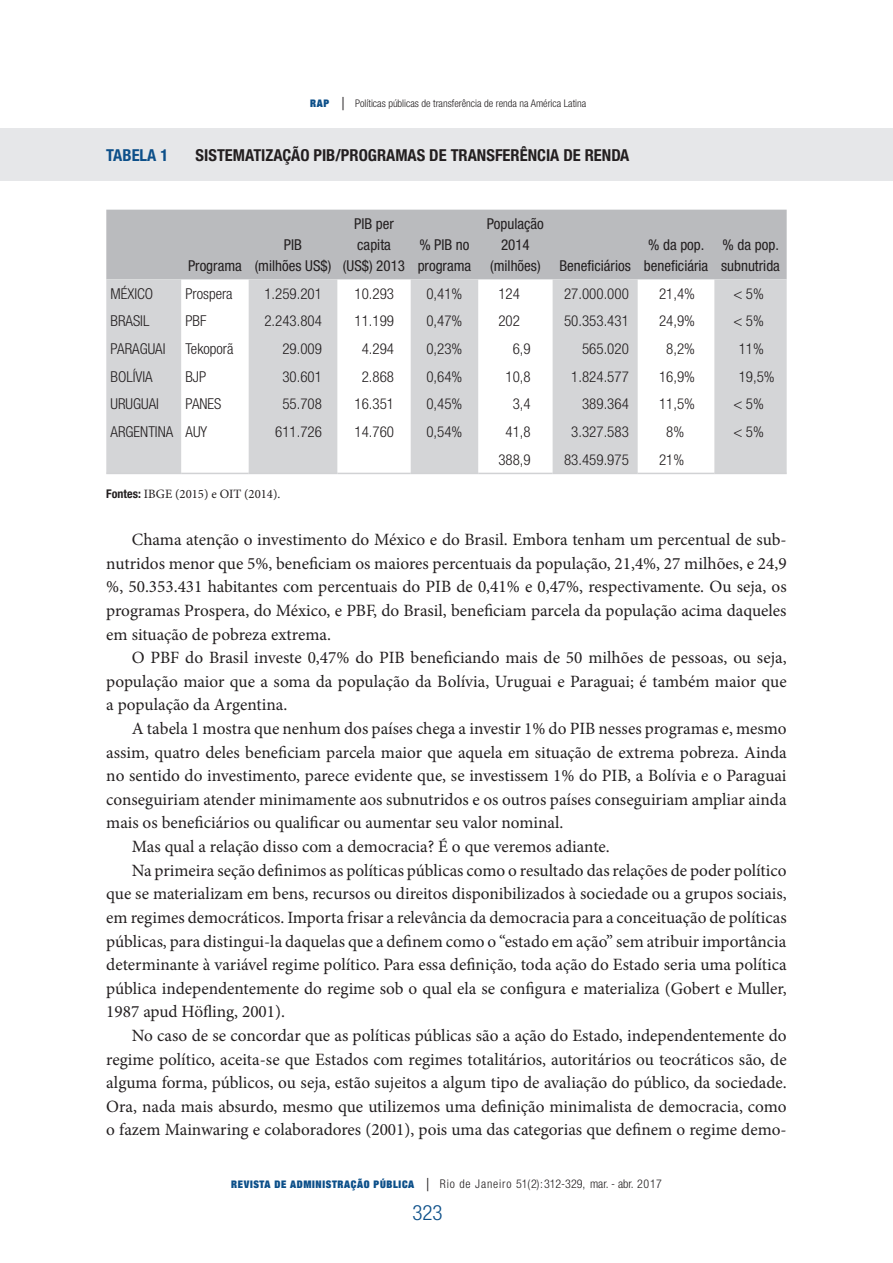
<style>
.page{position:relative;width:893px;height:1263px;background:#fff}
.page>*{position:absolute;margin:0;border:0;box-sizing:border-box;transform-origin:0 0}
.t1{font:300 condensed 21px "Helvetica Neue LT Std";color:#0c4f89}
.t2{font:17.25px/23.5px "Minion Pro";color:#231f20;text-align:justify}
.t3{font:700 condensed 16.5px "Helvetica Neue LT Std";color:#231f20}
.t4{font:700 condensed 16.5px "Helvetica Neue LT Std";color:#0c4f89}
.t5{font:300 condensed 15px "Helvetica Neue LT Std";color:#231f20}
.t6{font:condensed 15px/21px "Helvetica Neue LT Std";color:#231f20;text-align:center}
.t7{font:12.75px "Minion Pro";color:#231f20}
.t8{font:300 condensed 12px "Helvetica Neue LT Std";letter-spacing:.07em;color:#231f20}
.t9{font:300 condensed 10.5px "Helvetica Neue LT Std";color:#231f20}
.s1{font-family:"Helvetica Neue";font-weight:900;font-stretch:expanded;color:#0c4f89}
.s2{font-size:18px}
.s3{font-family:"Helvetica Neue LT Std";font-weight:700;font-stretch:condensed;font-size:12px}
.s4{font-family:"Helvetica Neue";font-weight:900;font-stretch:expanded;font-size:10.5px;color:#0c4f89}
</style>
<div class="page">
<div style="left:0;top:128px;width:893px;height:53px;background:#e6e7e9"></div>
<div style="left:106px;top:210px;width:681px;height:69px;background:#babbbe"></div>
<svg style="left:106px;top:279px;width:681px;height:194px;fill:#d4d5d7"></svg>
<hr style="left:106px;top:473px;width:75px;height:1px;background:#d1d2d4">
<hr style="left:181px;top:473px;width:68px;height:1px;background:#d1d2d4">
<hr style="left:249px;top:473px;width:88px;height:1px;background:#d1d2d4">
<hr style="left:337px;top:473px;width:74px;height:1px;background:#d1d2d4">
<hr style="left:411px;top:473px;width:67px;height:1px;background:#d1d2d4">
<hr style="left:478px;top:473px;width:75px;height:1px;background:#d1d2d4">
<hr style="left:553px;top:473px;width:85px;height:1px;background:#d1d2d4">
<hr style="left:638px;top:473px;width:76px;height:1px;background:#d1d2d4">
<hr style="left:714px;top:473px;width:73px;height:1px;background:#d1d2d4">
<p class="t9" style="left:310px;top:98px;width:278px"><span class="s1">RAP</span> <span class="s2">|</span> Políticas públicas de transferência de renda na América Latina</p>
<p class="t4" style="left:106px;top:145px;width:63px">TABELA 1</p>
<p class="t3" style="left:196px;top:145px;width:435px">SISTEMATIZAÇÃO PIB/PROGRAMAS DE TRANSFERÊNCIA DE RENDA</p>
<p class="t6" style="left:188px;top:255px;width:55px">Programa</p>
<p class="t6" style="left:255px;top:234px;width:78px">PIB<br>(milhões US$)</p>
<p class="t6" style="left:343px;top:213px;width:64px">PIB per capita (US$) 2013</p>
<p class="t6" style="left:418px;top:234px;width:55px;text-align:left">% PIB no programa</p>
<p class="t6" style="left:487px;top:213px;width:58px">População<br>2014 (milhões)</p>
<p class="t6" style="left:559px;top:255px;width:73px">Beneficiários</p>
<p class="t6" style="left:644px;top:234px;width:66px;text-align:left">% da pop. beneficiária</p>
<p class="t6" style="left:721px;top:234px;width:60px;text-align:left">% da pop. subnutrida</p>
<p class="t5" style="left:111px;top:285px;width:44px">MÉXICO</p>
<p class="t5" style="left:185px;top:285px;width:49px">Prospera</p>
<p class="t5" style="left:264px;top:285px;width:59px">1.259.201</p>
<p class="t5" style="left:354px;top:285px;width:41px">10.293</p>
<p class="t5" style="left:426px;top:285px;width:38px">0,41%</p>
<p class="t5" style="left:498px;top:285px;width:23px">124</p>
<p class="t5" style="left:564px;top:285px;width:66px">27.000.000</p>
<p class="t5" style="left:659px;top:285px;width:38px">21,4%</p>
<p class="t5" style="left:733px;top:285px;width:32px">&lt; 5%</p>
<p class="t5" style="left:111px;top:312px;width:40px">BRASIL</p>
<p class="t5" style="left:185px;top:312px;width:23px">PBF</p>
<p class="t5" style="left:264px;top:312px;width:59px">2.243.804</p>
<p class="t5" style="left:354px;top:312px;width:41px">11.199</p>
<p class="t5" style="left:426px;top:312px;width:38px">0,47%</p>
<p class="t5" style="left:498px;top:312px;width:23px">202</p>
<p class="t5" style="left:564px;top:312px;width:66px">50.353.431</p>
<p class="t5" style="left:659px;top:312px;width:38px">24,9%</p>
<p class="t5" style="left:733px;top:312px;width:32px">&lt; 5%</p>
<p class="t5" style="left:111px;top:340px;width:56px">PARAGUAI</p>
<p class="t5" style="left:185px;top:340px;width:50px">Tekoporã</p>
<p class="t5" style="left:282px;top:340px;width:41px">29.009</p>
<p class="t5" style="left:362px;top:340px;width:34px">4.294</p>
<p class="t5" style="left:426px;top:340px;width:38px">0,23%</p>
<p class="t5" style="left:513px;top:340px;width:19px">6,9</p>
<p class="t5" style="left:582px;top:340px;width:48px">565.020</p>
<p class="t5" style="left:666px;top:340px;width:30px">8,2%</p>
<p class="t5" style="left:739px;top:340px;width:27px">11%</p>
<p class="t5" style="left:111px;top:368px;width:44px">BOLÍVIA</p>
<p class="t5" style="left:185px;top:368px;width:22px">BJP</p>
<p class="t5" style="left:282px;top:368px;width:41px">30.601</p>
<p class="t5" style="left:362px;top:368px;width:34px">2.868</p>
<p class="t5" style="left:426px;top:368px;width:38px">0,64%</p>
<p class="t5" style="left:506px;top:368px;width:27px">10,8</p>
<p class="t5" style="left:571px;top:368px;width:59px">1.824.577</p>
<p class="t5" style="left:659px;top:368px;width:38px">16,9%</p>
<p class="t5" style="left:739px;top:368px;width:38px">19,5%</p>
<p class="t5" style="left:111px;top:396px;width:50px">URUGUAI</p>
<p class="t5" style="left:185px;top:396px;width:38px">PANES</p>
<p class="t5" style="left:282px;top:396px;width:41px">55.708</p>
<p class="t5" style="left:354px;top:396px;width:41px">16.351</p>
<p class="t5" style="left:426px;top:396px;width:38px">0,45%</p>
<p class="t5" style="left:513px;top:396px;width:19px">3,4</p>
<p class="t5" style="left:582px;top:396px;width:48px">389.364</p>
<p class="t5" style="left:659px;top:396px;width:38px">11,5%</p>
<p class="t5" style="left:733px;top:396px;width:32px">&lt; 5%</p>
<p class="t5" style="left:111px;top:423px;width:98px">ARGENTINA AUY</p>
<p class="t5" style="left:275px;top:423px;width:48px">611.726</p>
<p class="t5" style="left:354px;top:423px;width:41px">14.760</p>
<p class="t5" style="left:426px;top:423px;width:38px">0,54%</p>
<p class="t5" style="left:506px;top:423px;width:27px">41,8</p>
<p class="t5" style="left:571px;top:423px;width:59px">3.327.583</p>
<p class="t5" style="left:666px;top:423px;width:20px">8%</p>
<p class="t5" style="left:733px;top:423px;width:32px">&lt; 5%</p>
<p class="t5" style="left:498px;top:451px;width:34px">388,9</p>
<p class="t5" style="left:564px;top:451px;width:66px">83.459.975</p>
<p class="t5" style="left:659px;top:451px;width:27px">21%</p>
<p class="t7" style="left:106px;top:485px;width:176px"><span class="s3">Fontes:</span> IBGE (2015) e OIT (2014).</p>
<p class="t2" style="left:106px;top:528px;width:682px;text-indent:26px">Chama atenção o investimento do México e do Brasil. Embora tenham um percentual de sub&shy;nutridos menor que 5%, beneficiam os maiores percentuais da população, 21,4%, 27 milhões, e 24,9 %, 50.353.431 habitantes com percentuais do PIB de 0,41% e 0,47%, respectivamente. Ou seja, os programas Prospera, do México, e PBF, do Brasil, beneficiam parcela da população acima daqueles em situação de pobreza extrema.</p>
<p class="t2" style="left:106px;top:646px;width:682px;text-indent:26px">O PBF do Brasil investe 0,47% do PIB beneficiando mais de 50 milhões de pessoas, ou seja, população maior que a soma da população da Bolívia, Uruguai e Paraguai; é também maior que a população da Argentina.</p>
<p class="t2" style="left:132px;top:717px;width:656px">A tabela 1 mostra que nenhum dos países chega a investir 1% do PIB nesses programas e, mesmo</p>
<p class="t2" style="left:106px;top:740px;width:682px">assim, quatro deles beneficiam parcela maior que aquela em situação de extrema pobreza. Ainda</p>
<p class="t2" style="left:106px;top:764px;width:682px">no sentido do investimento, parece evidente que, se investissem 1% do PIB, a Bolívia e o Paraguai</p>
<p class="t2" style="left:106px;top:788px;width:682px">conseguiriam atender minimamente aos subnutridos e os outros países conseguiriam ampliar ainda</p>
<p class="t2" style="left:106px;top:811px;width:458px">mais os beneficiários ou qualificar ou aumentar seu valor nominal.</p>
<p class="t2" style="left:132px;top:835px;width:479px">Mas qual a relação disso com a democracia? É o que veremos adiante.</p>
<p class="t2" style="left:132px;top:858px;width:656px">Na primeira seção definimos as políticas públicas como o resultado das relações de poder político</p>
<p class="t2" style="left:106px;top:882px;width:682px">que se materializam em bens, recursos ou direitos disponibilizados à sociedade ou a grupos sociais,</p>
<p class="t2" style="left:106px;top:906px;width:682px">em regimes democráticos. Importa frisar a relevância da democracia para a conceituação de políticas</p>
<p class="t2" style="left:106px;top:929px;width:682px">públicas, para distingui-la daquelas que a definem como o “estado em ação” sem atribuir importância</p>
<p class="t2" style="left:106px;top:953px;width:682px">determinante à variável regime político. Para essa definição, toda ação do Estado seria uma política</p>
<p class="t2" style="left:106px;top:976px;width:682px">pública independentemente do regime sob o qual ela se configura e materializa (Gobert e Muller,</p>
<p class="t2" style="left:106px;top:1000px;width:180px">1987 apud Höfling, 2001).</p>
<p class="t2" style="left:132px;top:1024px;width:656px">No caso de se concordar que as políticas públicas são a ação do Estado, independentemente do</p>
<p class="t2" style="left:106px;top:1047px;width:682px">regime político, aceita-se que Estados com regimes totalitários, autoritários ou teocráticos são, de</p>
<p class="t2" style="left:106px;top:1071px;width:682px">alguma forma, públicos, ou seja, estão sujeitos a algum tipo de avaliação do público, da sociedade.</p>
<p class="t2" style="left:106px;top:1094px;width:682px">Ora, nada mais absurdo, mesmo que utilizemos uma definição minimalista de democracia, como</p>
<p class="t2" style="left:106px;top:1118px;width:682px">o fazem Mainwaring e colaboradores (2001), pois uma das categorias que definem o regime demo-</p>
<p class="t8" style="left:231px;top:1176px;width:432px"><span class="s4">REVISTA DE ADMINISTRAÇÃO PÚBLICA</span> <span class="s2">|</span> Rio de Janeiro 51(2):312-329, mar. - abr. 2017</p>
<p class="t1" style="left:412px;top:1200px;width:32px">323</p>
</div>
